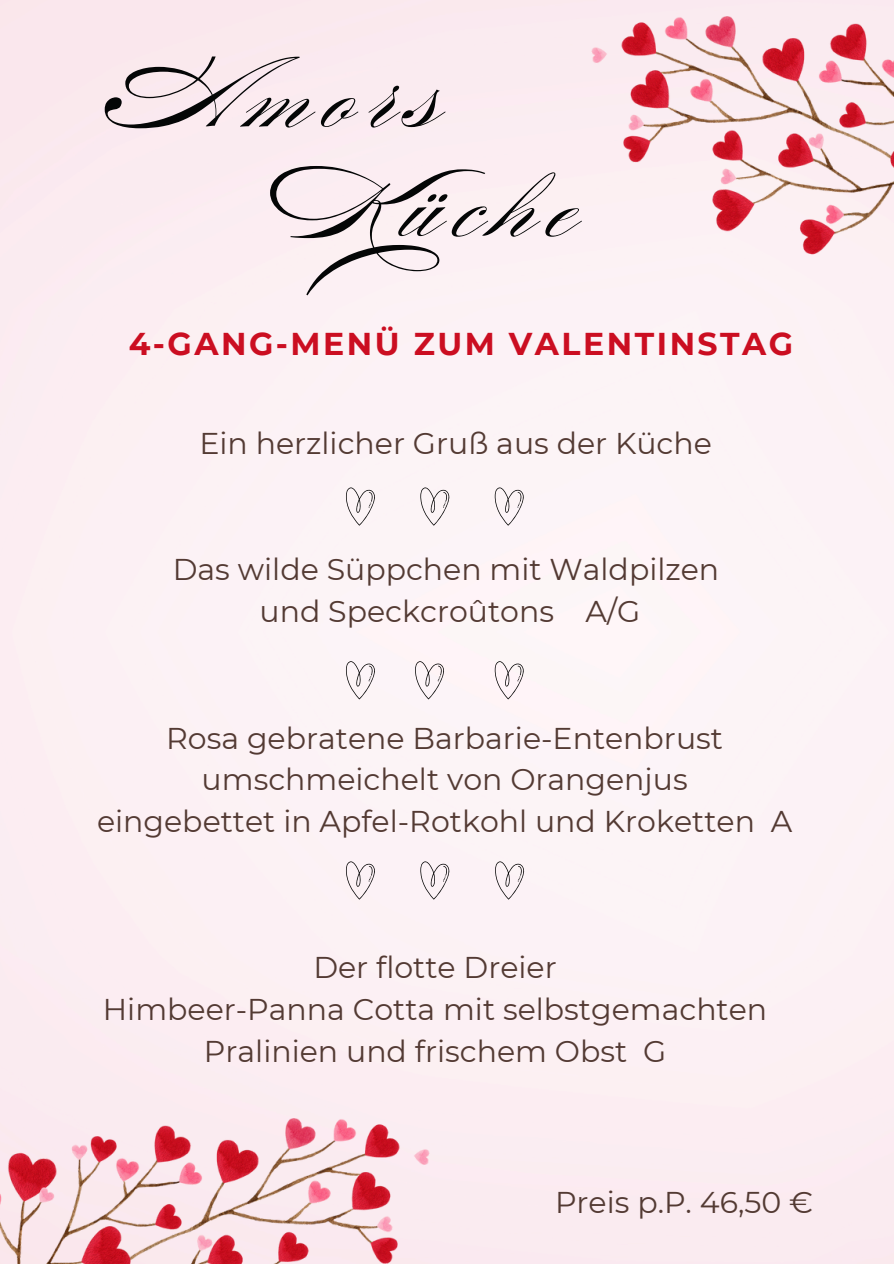
<style>
.page{position:relative;width:894px;height:1264px;background:#fff}
.page>*{position:absolute;margin:0;border:0;box-sizing:border-box;transform-origin:0 0}
.t1{font:91.5px/109.2px "Burgues Script";letter-spacing:.125em;color:#040606}
.t2{font:700 31.5px "Montserrat";letter-spacing:.08em;color:#cb0e21}
.t3{font:30px/41.7px "Montserrat";color:#533a33;text-align:center}
</style>
<div class="page">
<div style="left:0;top:0;width:893px;height:1263px;background:#fcf0f4"></div>
<img style="left:0;top:1118px;width:429px;height:145px">
<img style="left:591px;top:17px;width:302px;height:309px">
<svg style="left:346px;top:487px;width:29px;height:38px"></svg>
<svg style="left:420px;top:487px;width:29px;height:38px"></svg>
<svg style="left:494px;top:487px;width:29px;height:38px"></svg>
<svg style="left:346px;top:661px;width:29px;height:38px"></svg>
<svg style="left:415px;top:661px;width:29px;height:38px"></svg>
<svg style="left:494px;top:661px;width:29px;height:38px"></svg>
<svg style="left:346px;top:861px;width:29px;height:38px"></svg>
<svg style="left:420px;top:861px;width:29px;height:38px"></svg>
<svg style="left:495px;top:861px;width:29px;height:38px"></svg>
<p class="t1" style="left:269px;top:39px;width:313px;text-indent:-165px">Amors<br>Küche</p>
<h1 class="t2" style="left:129px;top:324px;width:666px">4-GANG-MENÜ ZUM VALENTINSTAG</h1>
<p class="t3" style="left:199px;top:422px;width:514px">Ein herzlicher Gruß aus der Küche</p>
<h2 class="t3" style="left:173px;top:548px;width:548px">Das wilde Süppchen mit Waldpilzen</h2>
<p class="t3" style="left:259px;top:590px;width:382px">und Speckcroûtons A/G</p>
<p class="t3" style="left:166px;top:717px;width:558px">Rosa gebratene Barbarie-Entenbrust</p>
<p class="t3" style="left:201px;top:758px;width:487px">umschmeichelt von Orangenjus</p>
<p class="t3" style="left:97px;top:800px;width:696px">eingebettet in Apfel-Rotkohl und Kroketten A</p>
<p class="t3" style="left:313px;top:946px;width:245px">Der flotte Dreier</p>
<p class="t3" style="left:103px;top:988px;width:665px">Himbeer-Panna Cotta mit selbstgemachten<br>Pralinien und frischem Obst G</p>
<p class="t3" style="left:555px;top:1181px;width:259px">Preis p.P. 46,50 €</p>
</div>
